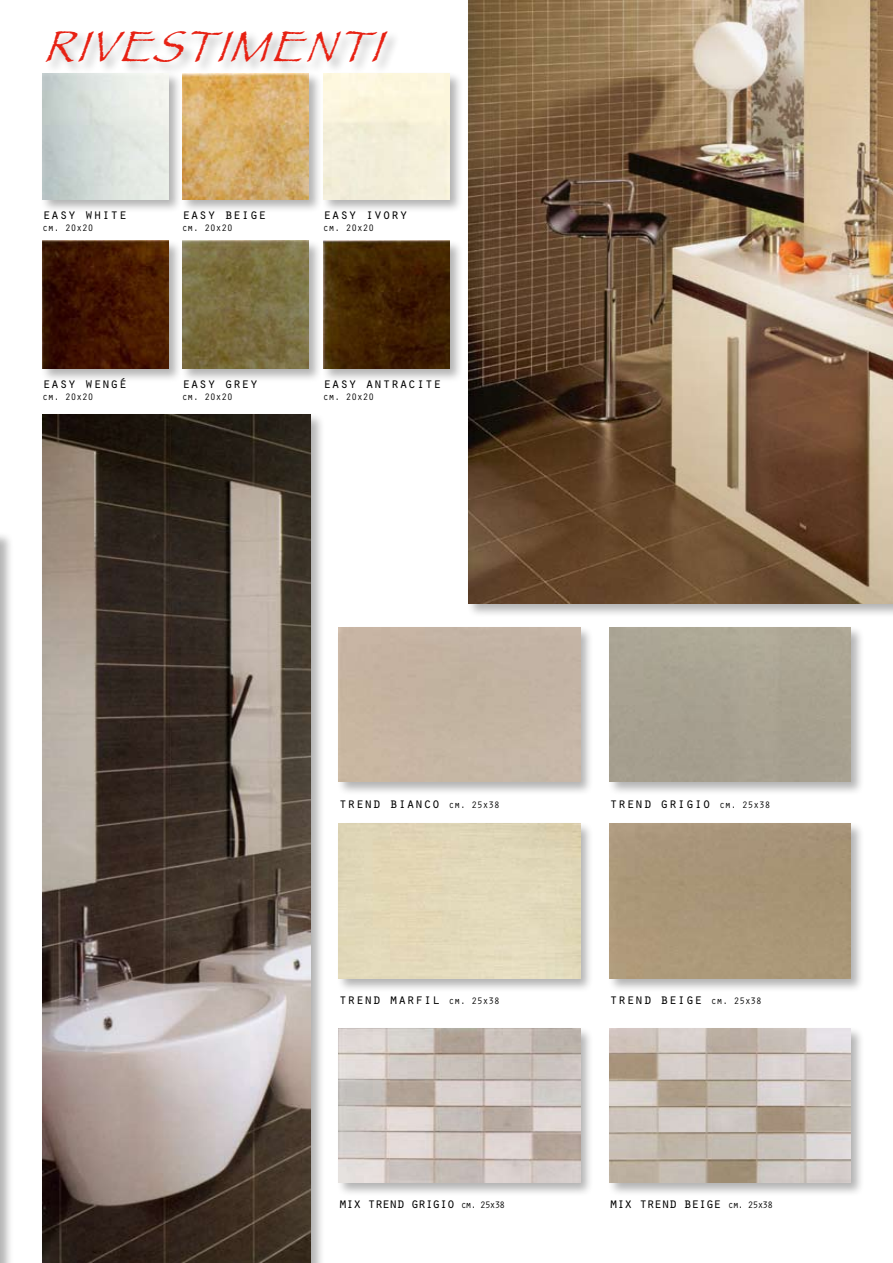
<style>
.page{position:relative;width:893px;height:1263px;background:#fff}
.page>*{position:absolute;margin:0;border:0;box-sizing:border-box;transform-origin:0 0}
.t1{font:italic 45px "Papyrus";color:#e72113}
.t2{font:14.55px "Orator Std";color:#000}
.t3{font:14.55px "Orator Std";letter-spacing:-.09em;color:#000}
.t4{font:14.55px "Orator Std";letter-spacing:-.075em;color:#000}
.t5{font:9.75px "Orator Std";color:#000}
.s1{font-size:9.75px}
</style>
<div class="page">
<div style="left:0;top:531px;width:14px;height:732px;background:#000;opacity:.3"></div>
<img style="left:0;top:533px;width:1px;height:730px">
<div style="left:40px;top:412px;width:285px;height:851px;background:#000;opacity:.3"></div>
<img style="left:43px;top:414px;width:268px;height:849px">
<div style="left:43px;top:29px;width:357px;height:47px;background:#000;opacity:.3"></div>
<div style="left:40px;top:71px;width:143px;height:143px;background:#000;opacity:.3"></div>
<img style="left:43px;top:73px;width:126px;height:126px">
<div style="left:180px;top:71px;width:142px;height:143px;background:#000;opacity:.3"></div>
<img style="left:182px;top:73px;width:126px;height:126px">
<div style="left:321px;top:71px;width:142px;height:143px;background:#000;opacity:.3"></div>
<img style="left:323px;top:73px;width:126px;height:126px">
<div style="left:40px;top:239px;width:143px;height:144px;background:#000;opacity:.3"></div>
<img style="left:43px;top:241px;width:126px;height:127px">
<div style="left:180px;top:239px;width:142px;height:144px;background:#000;opacity:.3"></div>
<img style="left:182px;top:241px;width:126px;height:127px">
<div style="left:321px;top:239px;width:142px;height:144px;background:#000;opacity:.3"></div>
<img style="left:323px;top:241px;width:126px;height:127px">
<div style="left:607px;top:625px;width:258px;height:171px;background:#000;opacity:.3"></div>
<div style="left:609px;top:627px;width:242px;height:155px;background:#a8a291"></div>
<div style="left:336px;top:625px;width:258px;height:171px;background:#000;opacity:.3"></div>
<div style="left:339px;top:627px;width:241px;height:155px;background:#c5b4a2"></div>
<div style="left:336px;top:822px;width:258px;height:170px;background:#000;opacity:.3"></div>
<div style="left:339px;top:824px;width:241px;height:154px;background:#e2d8b9"></div>
<div style="left:607px;top:822px;width:258px;height:170px;background:#000;opacity:.3"></div>
<div style="left:609px;top:824px;width:242px;height:154px;background:#a99678"></div>
<div style="left:607px;top:1026px;width:258px;height:170px;background:#000;opacity:.3"></div>
<img style="left:609px;top:1028px;width:242px;height:154px">
<div style="left:336px;top:1026px;width:258px;height:170px;background:#000;opacity:.3"></div>
<img style="left:339px;top:1028px;width:241px;height:154px">
<div style="left:466px;top:0;width:427px;height:618px;background:#000;opacity:.3"></div>
<img style="left:468px;top:0;width:425px;height:604px">
<h1 class="t1" style="left:43px;top:19px;width:364px">RIVESTIMENTI</h1>
<p class="t2" style="left:43px;top:204px;width:86px">easy white</p>
<p class="t5" style="left:43px;top:221px;width:52px">cm. 20x20</p>
<p class="t2" style="left:182px;top:204px;width:86px">easy beige</p>
<p class="t5" style="left:182px;top:221px;width:52px">cm. 20x20</p>
<p class="t2" style="left:43px;top:373px;width:86px">easy wengé</p>
<p class="t5" style="left:43px;top:390px;width:52px">cm. 20x20</p>
<p class="t2" style="left:182px;top:373px;width:78px">easy grey</p>
<p class="t5" style="left:182px;top:390px;width:52px">cm. 20x20</p>
<p class="t2" style="left:323px;top:204px;width:86px">easy ivory</p>
<p class="t5" style="left:323px;top:221px;width:52px">cm. 20x20</p>
<p class="t2" style="left:323px;top:373px;width:120px">easy antracite</p>
<p class="t5" style="left:323px;top:390px;width:52px">cm. 20x20</p>
<p class="t2" style="left:339px;top:793px;width:162px">trend bianco <span class="s1">cm. 25x38</span></p>
<p class="t2" style="left:609px;top:793px;width:162px">trend grigio <span class="s1">cm. 25x38</span></p>
<p class="t2" style="left:339px;top:988px;width:162px">trend marfil <span class="s1">cm. 25x38</span></p>
<p class="t2" style="left:609px;top:988px;width:154px">trend beige <span class="s1">cm. 25x38</span></p>
<p class="t3" style="left:339px;top:1192px;width:168px">mix trend grigio <span class="s1">cm. 25x38</span></p>
<p class="t4" style="left:609px;top:1192px;width:165px">mix trend beige <span class="s1">cm. 25x38</span></p>
</div>
